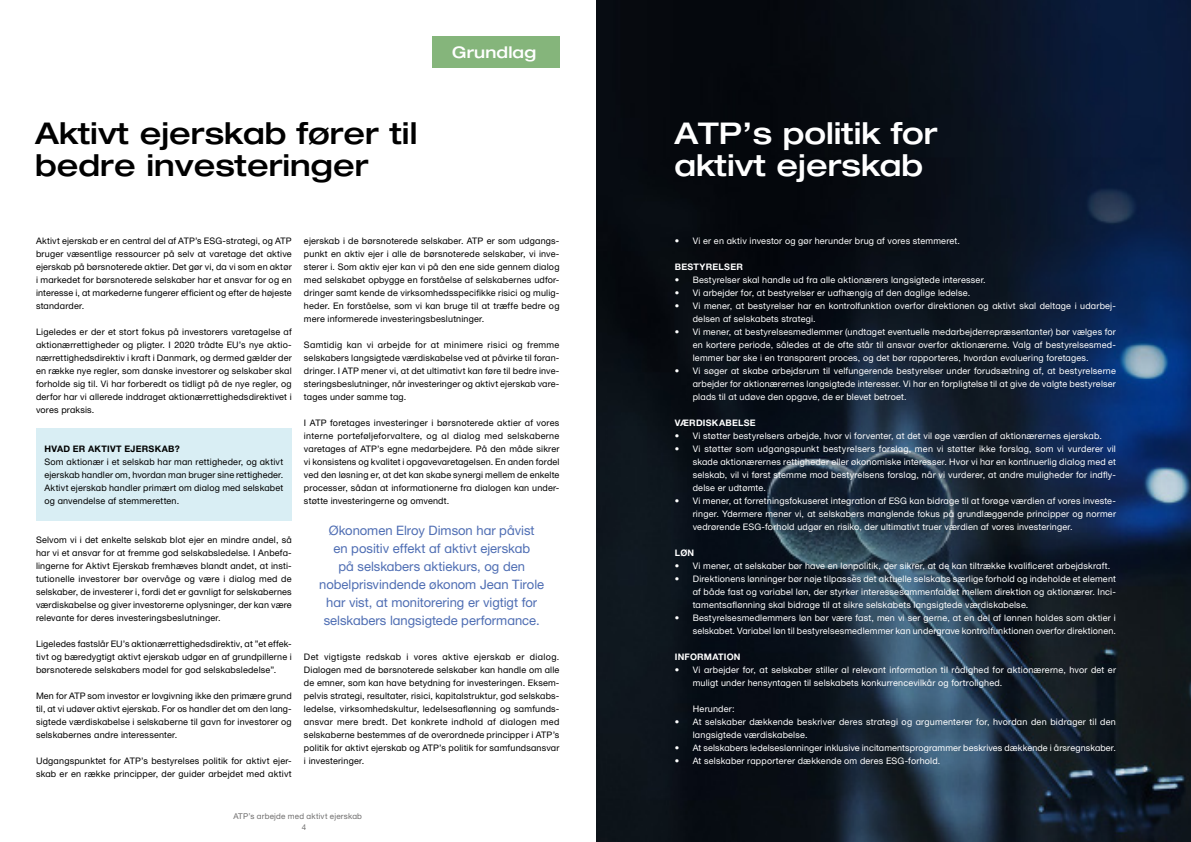
<style>
.page{position:relative;width:1191px;height:842px;background:#fff}
.page>*{position:absolute;margin:0;border:0;box-sizing:border-box;transform-origin:0 0}
.Kapiteloverskrift_H2{font:500 30px/32px "Helvetica Neue ATP Head";color:#000}
.Kapiteloverskrift_H2-2{font:500 30px/32px "Helvetica Neue ATP Head";color:#fff}
.Tag{font:500 16px "Helvetica Neue ATP Head";letter-spacing:.01em;color:#fff}
.t1{font:13px/18px "Helvetica Neue ATP Body";color:#4e6db3;text-align:center}
.Brødtekst{font:9px/13px "Helvetica Neue ATP Body";letter-spacing:.02em;color:#000;text-align:justify}
.Brødtekst-2{font:9px/13px "Helvetica Neue ATP Body";letter-spacing:.02em;color:#fff;text-align:justify}
.Box_overskrift{font:700 9px "Helvetica Neue ATP Body";letter-spacing:.03em;color:#fff}
.Box_overskrift-2{font:700 9px "Helvetica Neue ATP Body";letter-spacing:.03em;color:#000}
.t2{font:8px "Helvetica Neue ATP Body";letter-spacing:.025em;color:#706f6f}
</style>
<div class="page">
<div style="left:432px;top:36px;width:127px;height:31px;background:#85b57b"></div>
<div style="left:36px;top:429px;width:256px;height:92px;background:#d9eef4"></div>
<img style="left:596px;top:0;width:595px;height:842px">
<h2 class="Kapiteloverskrift_H2" style="left:35px;top:117px;width:384px">Aktivt ejerskab fører til bedre investeringer</h2>
<h2 class="Tag" style="left:452px;top:42px;width:86px">Grundlag</h2>
<p class="Brødtekst" style="left:36px;top:234px;width:257px">Aktivt ejerskab er en central del af ATP’s ESG-strategi, og ATP bruger væsentlige ressourcer på selv at varetage det aktive ejerskab på børsnoterede aktier. Det gør vi, da vi som en aktør i markedet for børsnoterede selskaber har et ansvar for og en interesse i, at markederne fungerer efficient og efter de højeste standarder.</p>
<p class="Brødtekst" style="left:36px;top:325px;width:257px">Ligeledes er der et stort fokus på investorers varetagelse af aktionærrettigheder og pligter. I 2020 trådte EU’s nye aktio&shy;nærrettighedsdirektiv i kraft i Danmark, og dermed gælder der en række nye regler, som danske investorer og selskaber skal forholde sig til. Vi har forberedt os tidligt på de nye regler, og derfor har vi allerede inddraget aktionærrettighedsdirektivet i vores praksis.</p>
<h3 class="Box_overskrift-2" style="left:45px;top:443px;width:137px">HVAD ER AKTIVT EJERSKAB?</h3>
<p class="Brødtekst" style="left:45px;top:455px;width:240px">Som aktionær i et selskab har man rettigheder, og aktivt ejerskab handler om, hvordan man bruger sine rettigheder.<br>Aktivt ejerskab handler primært om dialog med selskabet og anvendelse af stemmeretten.</p>
<p class="Brødtekst" style="left:36px;top:533px;width:257px">Selvom vi i det enkelte selskab blot ejer en mindre andel, så har vi et ansvar for at fremme god selskabsledelse. I Anbefa&shy;lingerne for Aktivt Ejerskab fremhæves blandt andet, at insti&shy;tutionelle investorer bør overvåge og være i dialog med de selskaber, de investerer i, fordi det er gavnligt for selskabernes værdiskabelse og giver investorerne oplysninger, der kan være relevante for deres investeringsbeslutninger.</p>
<p class="Brødtekst" style="left:36px;top:637px;width:257px">Ligeledes fastslår EU’s aktionærrettighedsdirektiv, at ”et effek&shy;tivt og bæredygtigt aktivt ejerskab udgør en af grundpillerne i børsnoterede selskabers model for god selskabsledelse”.</p>
<p class="Brødtekst" style="left:36px;top:689px;width:257px">Men for ATP som investor er lovgivning ikke den primære grund til, at vi udøver aktivt ejerskab. For os handler det om den lang&shy;sigtede værdiskabelse i selskaberne til gavn for investorer og selskabernes andre interessenter.</p>
<p class="Brødtekst" style="left:36px;top:754px;width:257px">Udgangspunktet for ATP’s bestyrelses politik for aktivt ejer&shy;skab er en række principper, der guider arbejdet med aktivt</p>
<p class="Brødtekst" style="left:304px;top:234px;width:257px">ejerskab i de børsnoterede selskaber. ATP er som udgangs&shy;punkt en aktiv ejer i alle de børsnoterede selskaber, vi inve&shy;sterer i. Som aktiv ejer kan vi på den ene side gennem dialog med selskabet opbygge en forståelse af selskabernes udfor&shy;dringer samt kende de virksomhedsspecifikke risici og mulig&shy;heder. En forståelse, som vi kan bruge til at træffe bedre og mere informerede investeringsbeslutninger.</p>
<p class="Brødtekst" style="left:304px;top:338px;width:257px">Samtidig kan vi arbejde for at minimere risici og fremme selskabers langsigtede værdiskabelse ved at påvirke til foran&shy;dringer. I ATP mener vi, at det ultimativt kan føre til bedre inve&shy;steringsbeslutninger, når investeringer og aktivt ejerskab vare&shy;tages under samme tag.</p>
<p class="Brødtekst" style="left:304px;top:416px;width:257px">I ATP foretages investeringer i børsnoterede aktier af vores interne porteføljeforvaltere, og al dialog med selskaberne varetages af ATP’s egne medarbejdere. På den måde sikrer vi konsistens og kvalitet i opgavevaretagelsen. En anden fordel ved den løsning er, at det kan skabe synergi mellem de enkelte processer, sådan at informationerne fra dialogen kan under&shy;støtte investeringerne og omvendt.</p>
<p class="t1" style="left:319px;top:521px;width:226px">Økonomen Elroy Dimson har påvist<br>en positiv effekt af aktivt ejerskab<br>på selskabers aktiekurs, og den nobelprisvindende økonom Jean Tirole har vist, at monitorering er vigtigt for selskabers langsigtede performance.</p>
<p class="Brødtekst" style="left:304px;top:650px;width:257px">Det vigtigste redskab i vores aktive ejerskab er dialog.<br>Dialogen med de børsnoterede selskaber kan handle om alle de emner, som kan have betydning for investeringen. Eksem&shy;pelvis strategi, resultater, risici, kapitalstruktur, god selskabs&shy;ledelse, virksomhedskultur, ledelsesaflønning og samfunds&shy;ansvar mere bredt. Det konkrete indhold af dialogen med selskaberne bestemmes af de overordnede principper i ATP’s politik for aktivt ejerskab og ATP’s politik for samfundsansvar i investeringer.</p>
<p class="t2" style="left:233px;top:811px;width:130px">ATP’s arbejde med aktivt ejerskab</p>
<p class="t2" style="left:302px;top:822px;width:6px">4</p>
<h2 class="Kapiteloverskrift_H2-2" style="left:674px;top:116px;width:265px">ATP’s politik for aktivt ejerskab</h2>
<p class="Brødtekst-2" style="left:675px;top:234px;width:287px">• Vi er en aktiv investor og gør herunder brug af vores stemmeret.</p>
<h3 class="Box_overskrift" style="left:675px;top:261px;width:70px">BESTYRELSER</h3>
<p class="Brødtekst-2" style="left:675px;top:273px;width:312px">• Bestyrelser skal handle ud fra alle aktionærers langsigtede interesser.</p>
<p class="Brødtekst-2" style="left:675px;top:286px;width:297px">• Vi arbejder for, at bestyrelser er uafhængig af den daglige ledelse.</p>
<p class="Brødtekst-2" style="left:693px;top:299px;width:425px;text-indent:-18px">• Vi mener, at bestyrelser har en kontrolfunktion overfor direktionen og aktivt skal deltage i udarbej&shy;delsen af selskabets strategi.</p>
<p class="Brødtekst-2" style="left:693px;top:325px;width:425px;text-indent:-18px">• Vi mener, at bestyrelsesmedlemmer (undtaget eventuelle medarbejderrepræsentanter) bør vælges for en kortere periode, således at de ofte står til ansvar overfor aktionærerne. Valg af bestyrelsesmed&shy;lemmer bør ske i en transparent proces, og det bør rapporteres, hvordan evaluering foretages.</p>
<p class="Brødtekst-2" style="left:693px;top:364px;width:425px;text-indent:-18px">• Vi søger at skabe arbejdsrum til velfungerende bestyrelser under forudsætning af, at bestyrelserne arbejder for aktionærernes langsigtede interesser. Vi har en forpligtelse til at give de valgte bestyrelser plads til at udøve den opgave, de er blevet betroet.</p>
<h3 class="Box_overskrift" style="left:675px;top:417px;width:83px">VÆRDISKABELSE</h3>
<p class="Brødtekst-2" style="left:675px;top:429px;width:429px">• Vi støtter bestyrelsers arbejde, hvor vi forventer, at det vil øge værdien af aktionærernes ejerskab.</p>
<p class="Brødtekst-2" style="left:693px;top:442px;width:425px;text-indent:-18px">• Vi støtter som udgangspunkt bestyrelsers forslag, men vi støtter ikke forslag, som vi vurderer vil skade aktionærernes rettigheder eller økonomiske interesser. Hvor vi har en kontinuerlig dialog med et selskab, vil vi først stemme mod bestyrelsens forslag, når vi vurderer, at andre muligheder for indfly&shy;delse er udtømte.</p>
<p class="Brødtekst-2" style="left:693px;top:494px;width:425px;text-indent:-18px">• Vi mener, at forretningsfokuseret integration af ESG kan bidrage til at forøge værdien af vores investe&shy;ringer. Ydermere mener vi, at selskabers manglende fokus på grundlæggende principper og normer vedrørende ESG-forhold udgør en risiko, der ultimativt truer værdien af vores investeringer.</p>
<h3 class="Box_overskrift" style="left:675px;top:547px;width:21px">LØN</h3>
<p class="Brødtekst-2" style="left:675px;top:559px;width:437px">• Vi mener, at selskaber bør have en lønpolitik, der sikrer, at de kan tiltrække kvalificeret arbejdskraft.</p>
<p class="Brødtekst-2" style="left:693px;top:572px;width:425px;text-indent:-18px">• Direktionens lønninger bør nøje tilpasses det aktuelle selskabs særlige forhold og indeholde et element af både fast og variabel løn, der styrker interessesammenfaldet mellem direktion og aktionærer. Inci&shy;tamentsaflønning skal bidrage til at sikre selskabets langsigtede værdiskabelse.</p>
<p class="Brødtekst-2" style="left:675px;top:611px;width:443px;text-align:right">• Bestyrelsesmedlemmers løn bør være fast, men vi ser gerne, at en del af lønnen holdes som aktier i selskabet. Variabel løn til bestyrelsesmedlemmer kan undergrave kontrolfunktionen overfor direktionen.</p>
<h3 class="Box_overskrift" style="left:675px;top:651px;width:67px">INFORMATION</h3>
<p class="Brødtekst-2" style="left:693px;top:663px;width:425px;text-indent:-18px">• Vi arbejder for, at selskaber stiller al relevant information til rådighed for aktionærerne, hvor det er muligt under hensyntagen til selskabets konkurrencevilkår og fortrolighed.</p>
<p class="Brødtekst-2" style="left:693px;top:702px;width:43px">Herunder:</p>
<p class="Brødtekst-2" style="left:693px;top:715px;width:425px;text-indent:-18px">• At selskaber dækkende beskriver deres strategi og argumenterer for, hvordan den bidrager til den langsigtede værdiskabelse.</p>
<p class="Brødtekst-2" style="left:675px;top:741px;width:443px">• At selskabers ledelseslønninger inklusive incitamentsprogrammer beskrives dækkende i årsregnskaber.</p>
<p class="Brødtekst-2" style="left:675px;top:754px;width:267px">• At selskaber rapporterer dækkende om deres ESG-forhold.</p>
</div>
